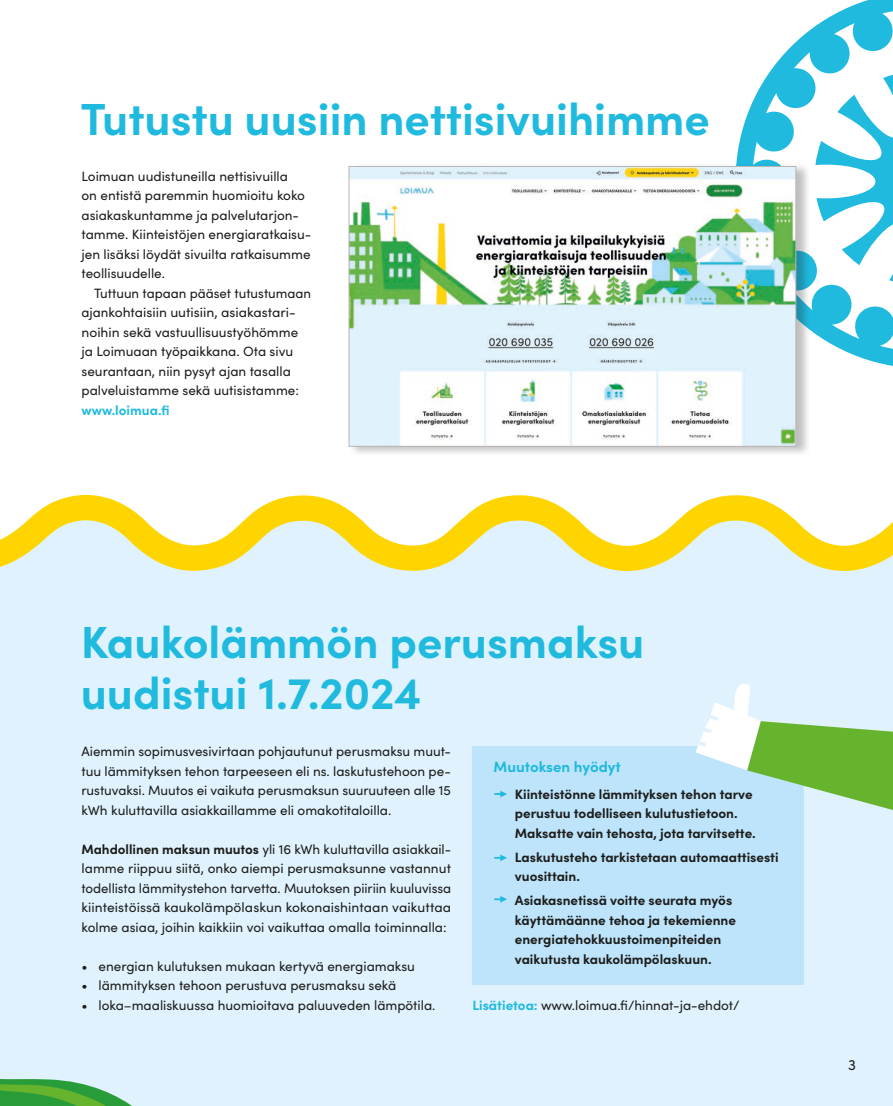
<style>
.page{position:relative;width:893px;height:1106px;background:#fff}
.page>*{position:absolute;margin:0;border:0;box-sizing:border-box;transform-origin:0 0}
.Otsikko{font:700 45px "Sofia Pro";color:#20badf}
.Väliotsikko{font:700 15px "Sofia Pro";color:#20badf}
.Ingressi{font:15px "Sofia Pro";color:#1d1d1b}
.leipateksti{font:13.5px/19.5px "Sofia Pro";color:#1d1d1b}
.Leipis___sisennys_3mm{font:700 13.5px "Sofia Pro";color:#1d1d1b}
.s1{font-weight:700;color:#20badf}
.s2{font-weight:700}
</style>
<div class="page">
<div style="left:0;top:586px;width:893px;height:520px;background:#e0f2fd"></div>
<svg style="left:0;top:494px;width:893px;height:92px"></svg>
<svg style="left:736px;top:0;width:157px;height:366px"></svg>
<svg style="left:0;top:1053px;width:164px;height:53px;background:#abd8bc"></svg>
<div style="left:349px;top:163px;width:462px;height:294px;background:#1d1d1b;opacity:.28"></div>
<img style="left:351px;top:168px;width:443px;height:276px">
<div style="left:349px;top:166px;width:447px;height:280px;border:1px solid #bab5b4"></div>
<div style="left:472px;top:746px;width:332px;height:239px;background:#bde4fa"></div>
<svg style="left:494px;top:790px;width:13px;height:7px"></svg>
<svg style="left:494px;top:854px;width:13px;height:7px"></svg>
<svg style="left:494px;top:896px;width:13px;height:6px"></svg>
<svg style="left:696px;top:682px;width:197px;height:128px"></svg>
<p class="Otsikko" style="left:81px;top:84px;width:631px">Tutustu uusiin nettisivuihimme</p>
<p class="leipateksti" style="left:81px;top:165px;width:231px">Loimuan uudistuneilla nettisivuilla<br>on entistä paremmin huomioitu koko asiakaskuntamme ja palvelutarjon&shy;tamme. Kiinteistöjen energiaratkaisu&shy;jen lisäksi löydät sivuilta ratkaisumme teollisuudelle.</p>
<p class="leipateksti" style="left:81px;top:282px;width:231px;text-indent:13px">Tuttuun tapaan pääset tutustumaan ajankohtaisiin uutisiin, asiakastari&shy;noihin sekä vastuullisuustyöhömme ja Loimuaan työpaikkana. Ota sivu seurantaan, niin pysyt ajan tasalla palveluistamme sekä uutisistamme: <span class="s1">www.loimua.fi</span></p>
<p class="Otsikko" style="left:81px;top:607px;width:565px">Kaukolämmön perusmaksu</p>
<p class="Otsikko" style="left:81px;top:658px;width:342px">uudistui 1.7.2024</p>
<p class="leipateksti" style="left:81px;top:741px;width:371px;text-align:justify">Aiemmin sopimusvesivirtaan pohjautunut perusmaksu muut&shy;tuu lämmityksen tehon tarpeeseen eli ns. laskutustehoon pe&shy;rustuvaksi. Muutos ei vaikuta perusmaksun suuruuteen alle 15 kWh kuluttavilla asiakkaillamme eli omakotitaloilla.</p>
<p class="leipateksti" style="left:81px;top:838px;width:371px;text-align:justify"><span class="s2">Mahdollinen maksun muutos</span> yli 16 kWh kuluttavilla asiakkail&shy;lamme riippuu siitä, onko aiempi perusmaksunne vastannut todellista lämmitystehon tarvetta. Muutoksen piiriin kuuluvissa kiinteistöissä kaukolämpölaskun kokonaishintaan vaikuttaa kolme asiaa, joihin kaikkiin voi vaikuttaa omalla toiminnalla:</p>
<p class="leipateksti" style="left:81px;top:955px;width:335px">• energian kulutuksen mukaan kertyvä energiamaksu</p>
<p class="leipateksti" style="left:81px;top:975px;width:316px">• lämmityksen tehoon perustuva perusmaksu sekä</p>
<p class="leipateksti" style="left:81px;top:994px;width:356px">• loka–maaliskuussa huomioitava paluuveden lämpötila.</p>
<p class="leipateksti" style="left:472px;top:994px;width:269px"><span class="s1">Lisätietoa:</span> www.loimua.fi/hinnat-ja-ehdot/</p>
<p class="Väliotsikko" style="left:494px;top:755px;width:129px">Muutoksen hyödyt</p>
<p class="Leipis___sisennys_3mm" style="left:515px;top:783px;width:239px">Kiinteistönne lämmityksen tehon tarve</p>
<p class="Leipis___sisennys_3mm" style="left:515px;top:803px;width:224px">perustuu todelliseen kulutustietoon.</p>
<p class="Leipis___sisennys_3mm" style="left:515px;top:822px;width:242px">Maksatte vain tehosta, jota tarvitsette.</p>
<p class="Leipis___sisennys_3mm" style="left:515px;top:846px;width:265px">Laskutusteho tarkistetaan automaattisesti</p>
<p class="Leipis___sisennys_3mm" style="left:515px;top:866px;width:67px">vuosittain.</p>
<p class="Leipis___sisennys_3mm" style="left:515px;top:890px;width:219px">Asiakasnetissä voitte seurata myös</p>
<p class="Leipis___sisennys_3mm" style="left:515px;top:909px;width:223px">käyttämäänne tehoa ja tekemienne</p>
<p class="Leipis___sisennys_3mm" style="left:515px;top:929px;width:208px">energiatehokkuustoimenpiteiden</p>
<p class="Leipis___sisennys_3mm" style="left:515px;top:948px;width:198px">vaikutusta kaukolämpölaskuun.</p>
<p class="Ingressi" style="left:848px;top:1054px;width:9px">3</p>
</div>
